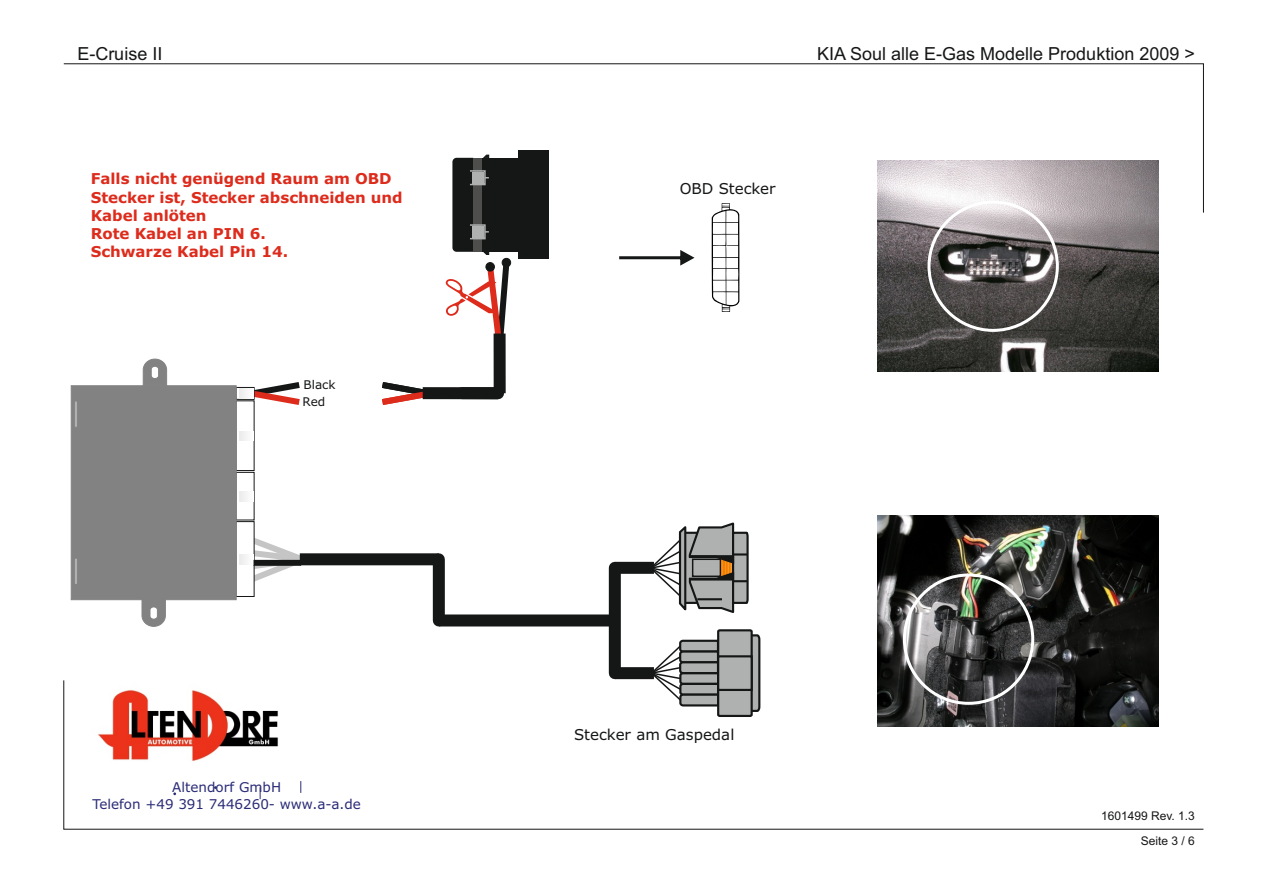
<style>
.page{position:relative;width:1263px;height:893px;background:#fff}
.page>*{position:absolute;margin:0;border:0;box-sizing:border-box;transform-origin:0 0}
.t1{font:18px "Arial";color:#151616}
.t2{font:700 15px/18.3px "Verdana";color:#dd2b1c}
.t3{font:15px "Verdana";color:#151616}
.t4{font:13.5px/16.4px "Verdana";color:#2b2c77;text-align:center}
.t5{font:12px "Arial";color:#151616}
.t6{font:12px "Verdana";color:#151616}
</style>
<div class="page">
<div style="left:717px;top:629px;width:36px;height:88px;background:#afb0b0;border:2px solid #151616"></div>
<div style="left:439px;top:614px;width:176px;height:12px;background:#151616"></div>
<div style="left:433px;top:559px;width:12px;height:61px;background:#151616"></div>
<div style="left:609px;top:568px;width:12px;height:105px;background:#151616"></div>
<div style="left:615px;top:562px;width:39px;height:12px;background:#151616"></div>
<div style="left:615px;top:667px;width:39px;height:12px;background:#151616"></div>
<div style="left:300px;top:553px;width:139px;height:12px;background:#151616"></div>
<svg style="left:649px;top:522px;width:100px;height:91px"></svg>
<svg style="left:649px;top:633px;width:112px;height:47px"></svg>
<svg style="left:63px;top:63px;width:1141px;height:150px"></svg>
<svg style="left:63px;top:680px;width:1141px;height:149px"></svg>
<img style="left:877px;top:515px;width:281px;height:211px">
<div style="left:903px;top:573px;width:131px;height:132px;border:3px solid #fff;border-radius:50%"></div>
<svg style="left:382px;top:382px;width:55px;height:23px"></svg>
<div style="left:423px;top:387px;width:75px;height:12px;background:#151616"></div>
<img style="left:878px;top:160px;width:280px;height:211px">
<div style="left:927px;top:201px;width:132px;height:131px;border:3px solid #fff;border-radius:50%"></div>
<svg style="left:712px;top:203px;width:27px;height:109px"></svg>
<div style="left:726px;top:280px;width:12px;height:11px;background:#fff"></div>
<svg style="left:619px;top:250px;width:75px;height:16px"></svg>
<div style="left:494px;top:334px;width:12px;height:59px;background:#151616"></div>
<svg style="left:71px;top:359px;width:238px;height:268px"></svg>
<svg style="left:260px;top:787px;width:1px;height:12px"></svg>
<img style="left:92px;top:684px;width:196px;height:83px">
<div style="left:473px;top:158px;width:46px;height:94px;background:#151616"></div>
<div style="left:519px;top:150px;width:30px;height:109px;background:#151616"></div>
<svg style="left:300px;top:781px;width:1px;height:12px"></svg>
<div style="left:253px;top:560px;width:48px;height:6px;background:#151616"></div>
<svg style="left:446px;top:155px;width:67px;height:199px"></svg>
<p class="t1" style="left:77px;top:47px;width:87px">E-Cruise II</p>
<p class="t2" style="left:91px;top:171px;width:313px">Falls nicht genügend Raum am OBD<br>Stecker ist, Stecker abschneiden und<br>Kabel anlöten<br>Rote Kabel an PIN 6.<br>Schwarze Kabel Pin 14.</p>
<p class="t6" style="left:303px;top:380px;width:34px">Black</p>
<p class="t6" style="left:303px;top:397px;width:24px">Red</p>
<p class="t4" style="left:92px;top:780px;width:270px">Altendorf GmbH<br>Telefon +49 391 7446260- www.a-a.de</p>
<p class="t1" style="left:817px;top:47px;width:379px">KIA Soul alle E-Gas Modelle Produktion 2009 &gt;</p>
<p class="t3" style="left:680px;top:182px;width:97px">OBD Stecker</p>
<p class="t3" style="left:574px;top:729px;width:162px">Stecker am Gaspedal</p>
<p class="t5" style="left:1101px;top:811px;width:95px">1601499 Rev. 1.3</p>
<p class="t5" style="left:1141px;top:837px;width:56px">Seite 3 / 6</p>
</div>
